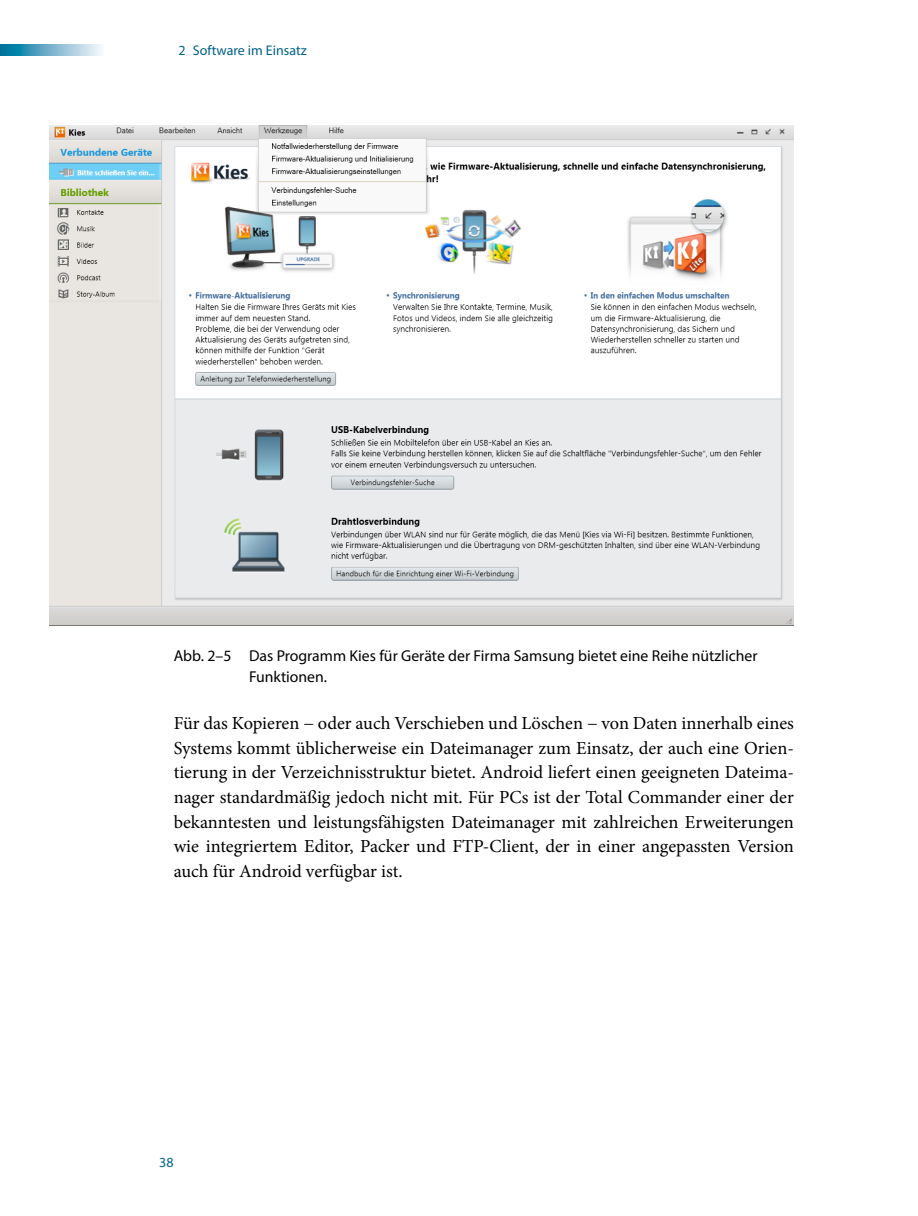
<style>
.page{position:relative;width:918px;height:1216px;background:#fff}
.page>*{position:absolute;margin:0;border:0;box-sizing:border-box;transform-origin:0 0}
.Fließtext_ohne_Einzu{font:18.38px/24.5px "Minion Pro";color:#000;text-align:justify}
.t1{font:15.75px/21px "Myriad Pro";color:#000}
.t2{font:14px "Myriad Pro";color:#00618a}
</style>
<div class="page">
<svg style="left:0;top:45px;width:101px;height:10px"></svg>
<img style="left:50px;top:125px;width:743px;height:500px">
<p class="t2" style="left:179px;top:42px;width:129px">2 Software im Einsatz</p>
<p class="t1" style="left:249px;top:645px;width:510px;text-indent:-75px">Abb. 2–5 Das Programm Kies für Geräte der Firma Samsung bietet eine Reihe nützlicher<br>Funktionen.</p>
<p class="Fließtext_ohne_Einzu" style="left:174px;top:711px;width:622px">Für das Kopieren − oder auch Verschieben und Löschen − von Daten innerhalb eines Systems kommt üblicherweise ein Dateimanager zum Einsatz, der auch eine Orien&shy;tierung in der Verzeichnisstruktur bietet. Android liefert einen geeigneten Dateima&shy;nager standardmäßig jedoch nicht mit. Für PCs ist der Total Commander einer der bekanntesten und leistungsfähigsten Dateimanager mit zahlreichen Erweiterungen wie integriertem Editor, Packer und FTP-Client, der in einer angepassten Version auch für Android verfügbar ist.</p>
<p class="t2" style="left:159px;top:1153px;width:16px">38</p>
</div>
